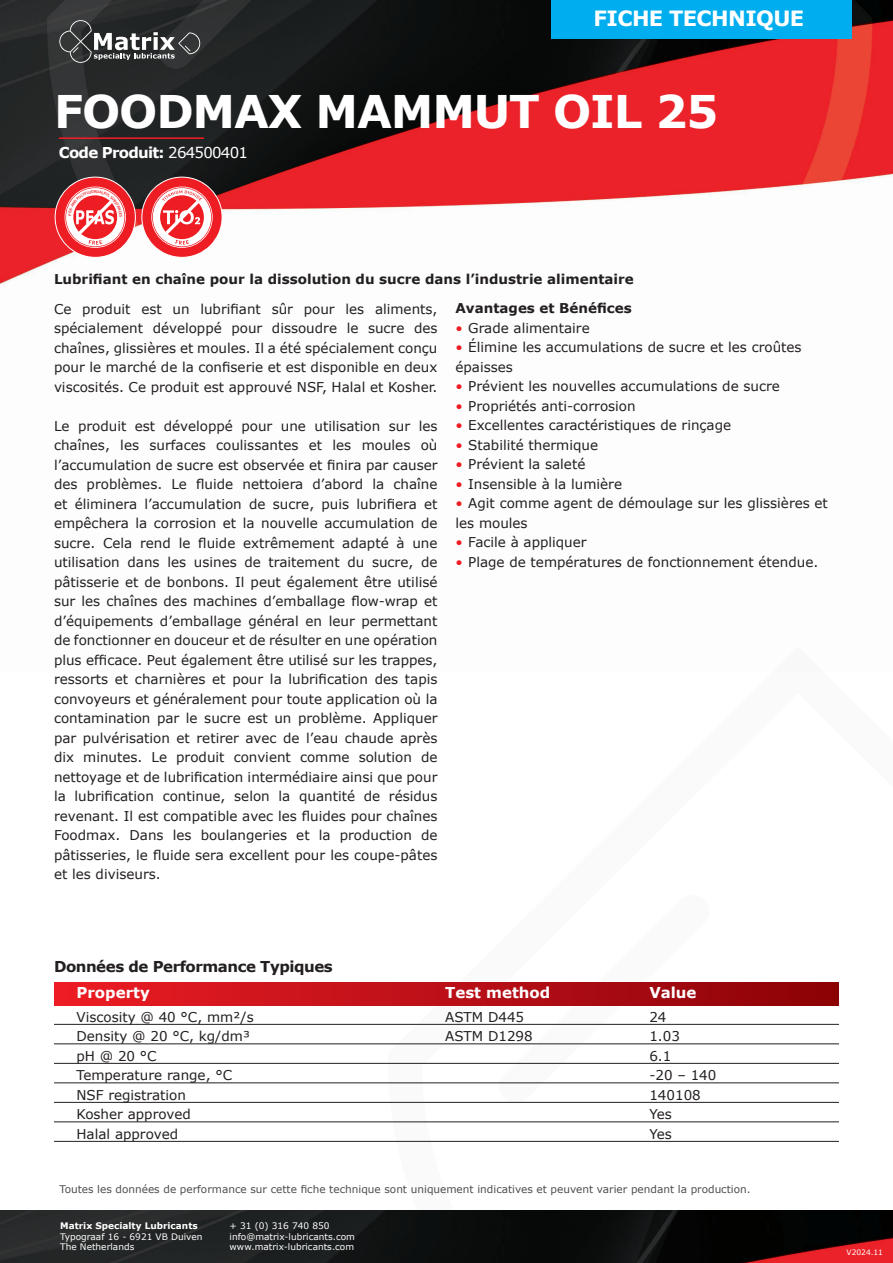
<style>
.page{position:relative;width:893px;height:1263px;background:#fff}
.page>*{position:absolute;margin:0;border:0;box-sizing:border-box;transform-origin:0 0}
.t1{font:700 45px "Verdana";letter-spacing:-.025em;color:#fff}
.t2{font:700 21px "Verdana";letter-spacing:-.03em;color:#fff}
.t3{font:700 15px "Verdana";letter-spacing:-.03em;color:#231f20}
.t4{font:700 15px "Verdana";color:#fff}
.t5{font:700 15px "Verdana";letter-spacing:-.05em;color:#fff}
.t6{font:13.5px/19.5px "Verdana";color:#231f20;text-align:justify}
.t7{font:700 13.5px "Verdana";color:#231f20}
.t8{font:10.5px "Verdana";color:#231f20}
.t9{font:9px/10.5px "Verdana";color:#fff}
.t10{font:700 9px "Verdana";color:#fff}
.t11{font:7.5px "Verdana";color:#fff}
.s1{font-weight:400}
.s2{color:#ee1d23}
</style>
<div class="page">
<img style="left:0;top:0;width:893px;height:284px">
<svg style="left:388px;top:1005px;width:505px;height:206px"></svg>
<div style="left:551px;top:0;width:301px;height:38px;background:#00aeef"></div>
<svg style="left:59px;top:20px;width:141px;height:43px;background:#505152"></svg>
<img style="left:0;top:1211px;width:893px;height:52px">
<div style="left:54px;top:982px;width:785px;height:23px;background:linear-gradient(to right,#ec1d26,#8a0207)"></div>
<hr style="left:54px;top:1024px;width:785px;height:1px;background:#231f20">
<hr style="left:54px;top:1043px;width:785px;height:1px;background:#231f20">
<hr style="left:54px;top:1063px;width:785px;height:1px;background:#231f20">
<hr style="left:54px;top:1082px;width:785px;height:1px;background:#231f20">
<hr style="left:54px;top:1102px;width:785px;height:1px;background:#231f20">
<hr style="left:54px;top:1121px;width:785px;height:1px;background:#231f20">
<hr style="left:54px;top:1141px;width:785px;height:1px;background:#231f20">
<hr style="left:59px;top:137px;width:145px;height:2px;background:#ee1d23">
<svg style="left:55px;top:177px;width:168px;height:81px"></svg>
<h2 class="t2" style="left:594px;top:5px;width:212px">FICHE TECHNIQUE</h2>
<h1 class="t1" style="left:54px;top:83px;width:666px">FOODMAX MAMMUT OIL 25</h1>
<p class="t5" style="left:59px;top:143px;width:191px">Code Produit: <span class="s1">264500401</span></p>
<p class="t7" style="left:54px;top:270px;width:581px">Lubrifiant en chaîne pour la dissolution du sucre dans l’industrie alimentaire</p>
<p class="t6" style="left:54px;top:299px;width:385px">Ce produit est un lubrifiant sûr pour les aliments, spécialement développé pour dissoudre le sucre des chaînes, glissières et moules. Il a été spécialement conçu pour le marché de la confiserie et est disponible en deux viscosités. Ce produit est approuvé NSF, Halal et Kosher.</p>
<p class="t6" style="left:54px;top:416px;width:385px">Le produit est développé pour une utilisation sur les chaînes, les surfaces coulissantes et les moules où l’accumulation de sucre est observée et finira par causer des problèmes. Le fluide nettoiera d’abord la chaîne et éliminera l’accumulation de sucre, puis lubrifiera et empêchera la corrosion et la nouvelle accumulation de sucre. Cela rend le fluide extrêmement adapté à une utilisation dans les usines de traitement du sucre, de pâtisserie et de bonbons. Il peut également être utilisé sur les chaînes des machines d’emballage flow-wrap et d’équipements d’emballage général en leur permettant de fonctionner en douceur et de résulter en une opération plus efficace. Peut également être utilisé sur les trappes, ressorts et charnières et pour la lubrification des tapis convoyeurs et généralement pour toute application où la contamination par le sucre est un problème. Appliquer par pulvérisation et retirer avec de l’eau chaude après dix minutes. Le produit convient comme solution de nettoyage et de lubrification intermédiaire ainsi que pour la lubrification continue, selon la quantité de résidus revenant. Il est compatible avec les fluides pour chaînes Foodmax. Dans les boulangeries et la production de pâtisseries, le fluide sera excellent pour les coupe-pâtes et les diviseurs.</p>
<p class="t7" style="left:455px;top:300px;width:178px">Avantages et Bénéfices</p>
<p class="t6" style="left:455px;top:318px;width:136px"><span class="s2">•</span> Grade alimentaire</p>
<p class="t6" style="left:455px;top:338px;width:348px"><span class="s2">•</span> Élimine les accumulations de sucre et les croûtes épaisses</p>
<p class="t6" style="left:455px;top:377px;width:326px"><span class="s2">•</span> Prévient les nouvelles accumulations de sucre</p>
<p class="t6" style="left:455px;top:396px;width:182px"><span class="s2">•</span> Propriétés anti-corrosion</p>
<p class="t6" style="left:455px;top:416px;width:277px"><span class="s2">•</span> Excellentes caractéristiques de rinçage</p>
<p class="t6" style="left:455px;top:435px;width:144px"><span class="s2">•</span> Stabilité thermique</p>
<p class="t6" style="left:455px;top:455px;width:131px"><span class="s2">•</span> Prévient la saleté</p>
<p class="t6" style="left:455px;top:474px;width:168px"><span class="s2">•</span> Insensible à la lumière</p>
<p class="t6" style="left:455px;top:494px;width:374px"><span class="s2">•</span> Agit comme agent de démoulage sur les glissières et les moules</p>
<p class="t6" style="left:455px;top:533px;width:133px"><span class="s2">•</span> Facile à appliquer</p>
<p class="t6" style="left:455px;top:552px;width:364px"><span class="s2">•</span> Plage de températures de fonctionnement étendue.</p>
<p class="t3" style="left:54px;top:957px;width:280px">Données de Performance Typiques</p>
<p class="t4" style="left:76px;top:982px;width:75px">Property</p>
<p class="t4" style="left:445px;top:982px;width:107px">Test method</p>
<p class="t4" style="left:649px;top:982px;width:49px">Value</p>
<p class="t6" style="left:76px;top:1007px;width:179px">Viscosity @ 40 °C, mm²/s</p>
<p class="t6" style="left:445px;top:1007px;width:81px">ASTM D445</p>
<p class="t6" style="left:649px;top:1007px;width:19px">24</p>
<p class="t6" style="left:76px;top:1026px;width:175px">Density @ 20 °C, kg/dm³</p>
<p class="t6" style="left:445px;top:1026px;width:89px">ASTM D1298</p>
<p class="t6" style="left:649px;top:1026px;width:32px">1.03</p>
<p class="t6" style="left:76px;top:1046px;width:82px">pH @ 20 °C</p>
<p class="t6" style="left:649px;top:1046px;width:24px">6.1</p>
<p class="t6" style="left:76px;top:1065px;width:157px">Temperature range, °C</p>
<p class="t6" style="left:649px;top:1065px;width:69px">-20 – 140</p>
<p class="t6" style="left:76px;top:1085px;width:111px">NSF registration</p>
<p class="t6" style="left:649px;top:1085px;width:53px">140108</p>
<p class="t6" style="left:76px;top:1104px;width:116px">Kosher approved</p>
<p class="t6" style="left:649px;top:1104px;width:24px">Yes</p>
<p class="t6" style="left:76px;top:1124px;width:103px">Halal approved</p>
<p class="t6" style="left:649px;top:1124px;width:24px">Yes</p>
<p class="t8" style="left:59px;top:1183px;width:693px">Toutes les données de performance sur cette fiche technique sont uniquement indicatives et peuvent varier pendant la production.</p>
<p class="t10" style="left:60px;top:1220px;width:139px">Matrix Specialty Lubricants</p>
<p class="t9" style="left:60px;top:1231px;width:144px">Typograaf 16 - 6921 VB Duiven<br>The Netherlands</p>
<p class="t9" style="left:230px;top:1221px;width:127px">+ 31 (0) 316 740 850 info@matrix-lubricants.com www.matrix-lubricants.com</p>
<p class="t11" style="left:847px;top:1247px;width:38px">V2024.11</p>
</div>
